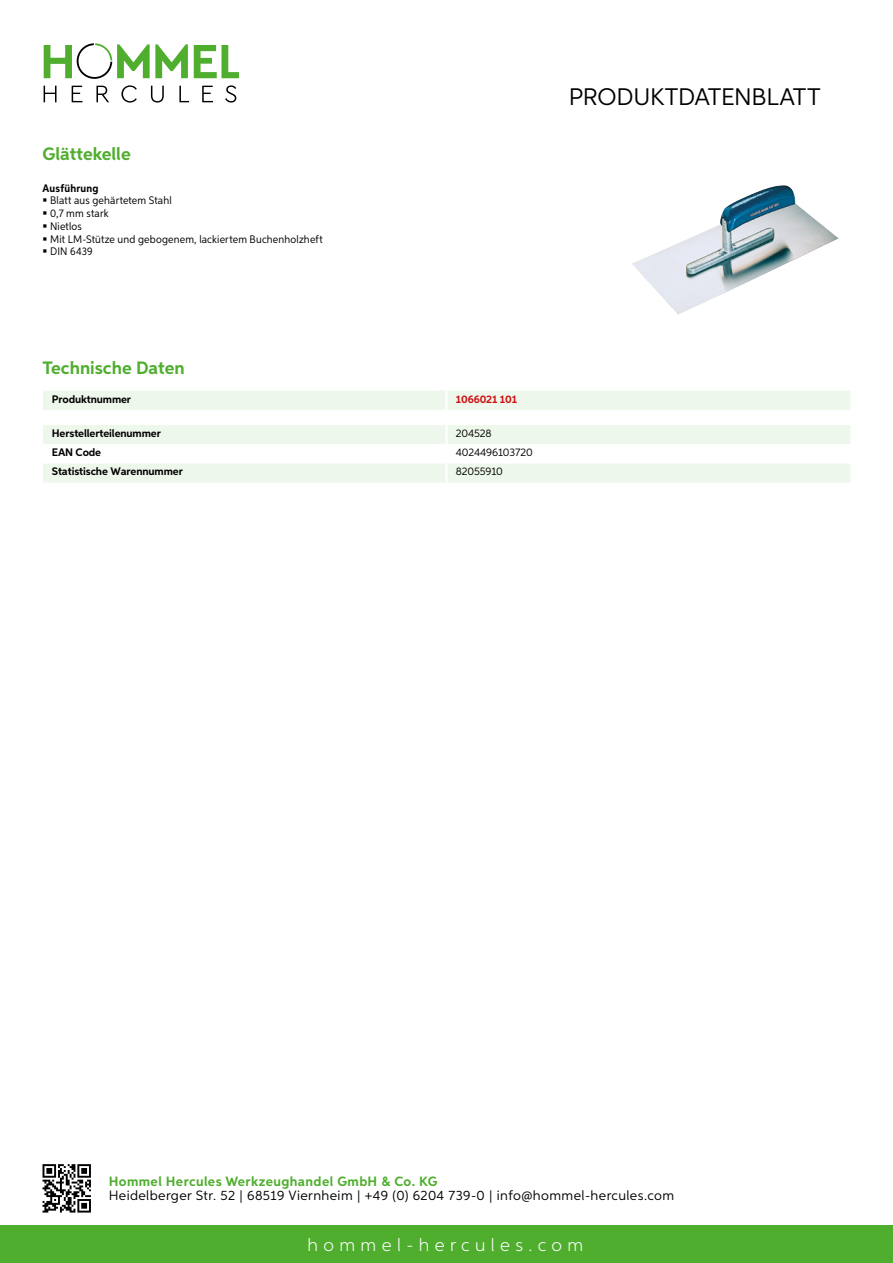
<style>
.page{position:relative;width:893px;height:1263px;background:#fff}
.page>*{position:absolute;margin:0;border:0;box-sizing:border-box;transform-origin:0 0}
.t1{font:24px "Aspira";letter-spacing:-.01em;color:#000}
.t2{font:700 18px "Aspira";color:#50ae2f}
.t3{font:300 18px "Aspira";letter-spacing:.3em;color:#fff}
.t4{font:13.5px "Aspira";letter-spacing:.03em;color:#000}
.t5{font:700 13.5px "Aspira";letter-spacing:.03em;color:#50ae2f}
.t6{font:10.95px/12.8px "Aspira Nar";letter-spacing:.015em;color:#000}
.t7{font:700 10.95px "Aspira";letter-spacing:-.01em;color:#000}
.t8{font:10.95px "Aspira";letter-spacing:-.01em;color:#000}
.t9{font:700 10.95px "Aspira";letter-spacing:-.01em;color:#cd1013}
.t10{font:700 10.95px "Aspira Nar";letter-spacing:.02em;color:#000}
</style>
<div class="page">
<div style="left:0;top:1226px;width:893px;height:37px;background:#50ae2f"></div>
<svg style="left:43px;top:1164px;width:48px;height:48px"></svg>
<svg style="left:194px;top:45px;width:45px;height:33px"></svg>
<svg style="left:44px;top:43px;width:144px;height:36px"></svg>
<svg style="left:44px;top:86px;width:13px;height:16px"></svg>
<svg style="left:72px;top:86px;width:10px;height:16px"></svg>
<svg style="left:96px;top:86px;width:13px;height:16px"></svg>
<svg style="left:121px;top:85px;width:16px;height:18px"></svg>
<svg style="left:151px;top:86px;width:13px;height:17px"></svg>
<svg style="left:179px;top:86px;width:10px;height:16px"></svg>
<svg style="left:202px;top:86px;width:11px;height:16px"></svg>
<svg style="left:225px;top:85px;width:11px;height:18px"></svg>
<div style="left:43px;top:391px;width:807px;height:19px;background:#eef7eb"></div>
<hr style="left:445px;top:391px;width:3px;height:19px;background:#fff">
<svg style="left:43px;top:425px;width:807px;height:57px"></svg>
<hr style="left:445px;top:463px;width:3px;height:19px;background:#fff">
<img style="left:632px;top:185px;width:207px;height:130px">
<h2 class="t2" style="left:43px;top:142px;width:90px">Glättekelle</h2>
<p class="t10" style="left:43px;top:181px;width:58px">Ausführung</p>
<p class="t6" style="left:50px;top:194px;width:274px">Blatt aus gehärtetem Stahl<br>0,7 mm stark<br>Nietlos<br>Mit LM-Stütze und gebogenem, lackiertem Buchenholzheft<br>DIN 6439</p>
<h1 class="t1" style="left:569px;top:82px;width:253px">Produktdatenblatt</h1>
<h2 class="t2" style="left:43px;top:356px;width:144px">Technische Daten</h2>
<p class="t7" style="left:52px;top:392px;width:81px">Produktnummer</p>
<p class="t9" style="left:456px;top:392px;width:63px">1066021 101</p>
<p class="t7" style="left:52px;top:427px;width:111px">Herstellerteilenummer</p>
<p class="t8" style="left:456px;top:427px;width:37px">204528</p>
<p class="t7" style="left:52px;top:446px;width:51px">EAN Code</p>
<p class="t8" style="left:456px;top:446px;width:78px">4024496103720</p>
<p class="t7" style="left:52px;top:465px;width:132px">Statistische Warennummer</p>
<p class="t8" style="left:456px;top:465px;width:49px">82055910</p>
<p class="t5" style="left:109px;top:1172px;width:330px">Hommel Hercules Werkzeughandel GmbH &amp; Co. KG</p>
<p class="t4" style="left:109px;top:1187px;width:567px">Heidelberger Str. 52 | 68519 Viernheim | +49 (0) 6204 739-0 | info@hommel-hercules.com</p>
<h2 class="t3" style="left:307px;top:1234px;width:277px">hommel-hercules.com</h2>
</div>
